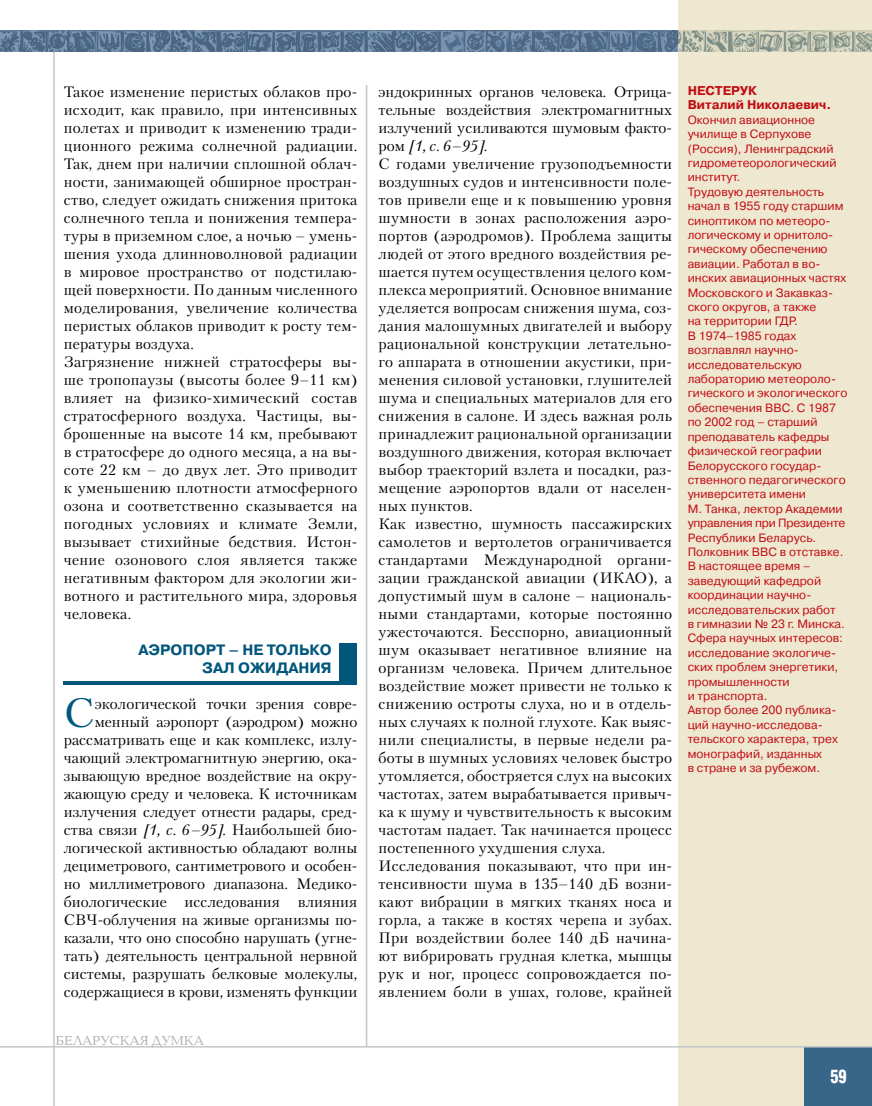
<style>
.page{position:relative;width:872px;height:1106px;background:#fff}
.page>*{position:absolute;margin:0;border:0;box-sizing:border-box;transform-origin:0 0}
.t1{font:40.65px "Petersburg C";color:#00567b}
.t2{font:700 18px "AG Letterica Cond L";color:#fff;scale:.9 1}
.t3{font:15px/18px "Petersburg C";letter-spacing:.015em;color:#000}
.t4{font:700 15px/18px "Pragmatica C";color:#00567b}
.t5{font:13.5px "Baltica C";color:#aeafb2}
.t6{font:700 12.75px/14.4px "Pragmatica C";color:#c10c13}
.t7{font:12px/14.4px "Pragmatica C";color:#c10c13}
.s1{font-style:italic}
</style>
<div class="page">
<div style="left:678px;top:0;width:194px;height:1106px;background:#efe8d1"></div>
<hr style="left:53px;top:52px;width:2px;height:1054px;background:#c3c5c7">
<hr style="left:366px;top:85px;width:1px;height:961px;background:#c3c5c7">
<div style="left:804px;top:1047px;width:68px;height:59px;background:#386688"></div>
<svg style="left:0;top:31px;width:872px;height:21px;background:#6e8497"></svg>
<hr style="left:0;top:1046px;width:872px;height:1px;background:#c3c5c7">
<div style="left:339px;top:643px;width:18px;height:41px;background:#00567b"></div>
<hr style="left:63px;top:681px;width:294px;height:3px;background:#00567b">
<p class="t3" style="left:64px;top:82px;width:295px">Такое изменение перистых облаков про&shy;исходит, как правило, при интенсивных полетах и приводит к изменению тради&shy;ционного режима солнечной радиации.<br>Так, днем при наличии сплошной облач&shy;ности, занимающей обширное простран&shy;ство, следует ожидать снижения притока солнечного тепла и понижения темпера&shy;туры в приземном слое, а ночью – умень&shy;шения ухода длинноволновой радиации в мировое пространство от подстилаю&shy;щей поверхности. По данным численного моделирования, увеличение количества перистых облаков приводит к росту тем&shy;пературы воздуха.<br>Загрязнение нижней стратосферы вы&shy;ше тропопаузы (высоты более 9–11 км) влияет на физико-химический состав стратосферного воздуха. Частицы, вы&shy;брошенные на высоте 14 км, пребывают в стратосфере до одного месяца, а на вы&shy;соте 22 км – до двух лет. Это приводит к уменьшению плотности атмосферного озона и соответственно сказывается на погодных условиях и климате Земли, вызывает стихийные бедствия. Истон&shy;чение озонового слоя является также негативным фактором для экологии жи&shy;вотного и растительного мира, здоровья человека.</p>
<p class="t4" style="left:138px;top:641px;width:45px">Аэропо</p>
<p class="t4" style="left:202px;top:641px;width:129px">рт – не только зал ожидани</p>
<p class="t4" style="left:321px;top:659px;width:12px">я</p>
<h1 class="t1" style="left:64px;top:688px;width:32px">С</h1>
<p class="t3" style="left:64px;top:694px;width:295px;text-align:right">экологической точки зрения совре&shy;менный аэропорт (аэродром) можно рассматривать еще и как комплекс, излу&shy;чающий электромагнитную энергию, ока&shy;зывающую вредное воздействие на окру&shy;жающую среду и человека. К источникам излучения следует отнести радары, сред&shy;ства связи <span class="s1">[1, с. 6–95]</span>. Наибольшей био&shy;логической активностью обладают волны дециметрового, сантиметрового и особен&shy;но миллиметрового диапазона. Медико&shy;биологические исследования влияния СВЧ-облучения на живые организмы по&shy;казали, что оно способно нарушать (угне&shy;тать) деятельность центральной нервной системы, разрушать белковые молекулы, содержащиеся в крови, изменять функции</p>
<p class="t5" style="left:56px;top:1033px;width:65px">БЕЛАРУСКА</p>
<p class="t5" style="left:140px;top:1033px;width:55px">Я ДУМКА</p>
<p class="t3" style="left:378px;top:82px;width:295px">эндокринных органов человека. Отрица&shy;тельные воздействия электромагнитных излучений усиливаются шумовым факто&shy;ром <span class="s1">[1, с. 6–95].<br></span>С годами увеличение грузоподъемности воздушных судов и интенсивности поле&shy;тов привели еще и к повышению уровня шумности в зонах расположения аэро&shy;портов (аэродромов). Проблема защиты людей от этого вредного воздействия ре&shy;шается путем осуществления целого ком&shy;плекса мероприятий. Основное внимание уделяется вопросам снижения шума, соз&shy;дания малошумных двигателей и выбору рациональной конструкции летательно&shy;го аппарата в отношении акустики, при&shy;менения силовой установки, глушителей шума и специальных материалов для его снижения в салоне. И здесь важная роль принадлежит рациональной организации воздушного движения, которая включает выбор траекторий взлета и посадки, раз&shy;мещение аэропортов вдали от населен&shy;ных пунктов.<br>Как известно, шумность пассажирских самолетов и вертолетов ограничивается стандартами Международной органи&shy;зации гражданской авиации (ИКАО), а допустимый шум в салоне – националь&shy;ными стандартами, которые постоянно ужесточаются. Бесспорно, авиационный шум оказывает негативное влияние на организм человека. Причем длительное воздействие может привести не только к снижению остроты слуха, но и в отдель&shy;ных случаях к полной глухоте. Как выяс&shy;нили специалисты, в первые недели ра&shy;боты в шумных условиях человек быстро утомляется, обостряется слух на высоких частотах, затем вырабатывается привыч&shy;ка к шуму и чувствительность к высоким частотам падает. Так начинается процесс постепенного ухудшения слуха.<br>Исследования показывают, что при ин&shy;тенсивности шума в 135–140 дБ возни&shy;кают вибрации в мягких тканях носа и горла, а также в костях черепа и зубах.<br>При воздействии более 140 дБ начина&shy;ют вибрировать грудная клетка, мышцы рук и ног, процесс сопровождается по&shy;явлением боли в ушах, голове, крайней</p>
<p class="t6" style="left:687px;top:83px;width:145px">НЕСТЕРУК<br>Виталий Николаевич.</p>
<p class="t7" style="left:687px;top:112px;width:161px">Окончил авиационное училище в Серпухове (Россия), Ленинградский гидрометеорологический институт.<br>Трудовую деятельность начал в 1955 году старшим синоптиком по метеоро&shy;логическому и орнитоло&shy;гическому обеспечению авиации. Работал в во&shy;инских авиационных частях<br>Московского и Закавказ&shy;ского округов, а также<br>на территории ГДР.<br>В 1974–1985 годах возглавлял научно&shy;исследовательскую лабораторию метеороло&shy;гического и экологического обеспечения ВВС. С 1987 по 2002 год – старший преподаватель кафедры физической географии<br>Белорусского государ&shy;ственного педагогического университета имени<br>М. Танка, лектор Академии управления при Президенте<br>Республики Беларусь.<br>Полковник ВВС в отставке.<br>В настоящее время – заведующий кафедрой координации научно&shy;исследовательских работ<br>в гимназии № 23 г. Минска.<br>Сфера научных интересов: исследование экологиче&shy;ских проблем энергетики, промышленности<br>и транспорта.<br>Автор более 200 публика&shy;ций научно-исследова&shy;тельского характера, трех монографий, изданных<br>в стране и за рубежом.</p>
<p class="t2" style="left:830px;top:1065px;width:20px">59</p>
</div>
